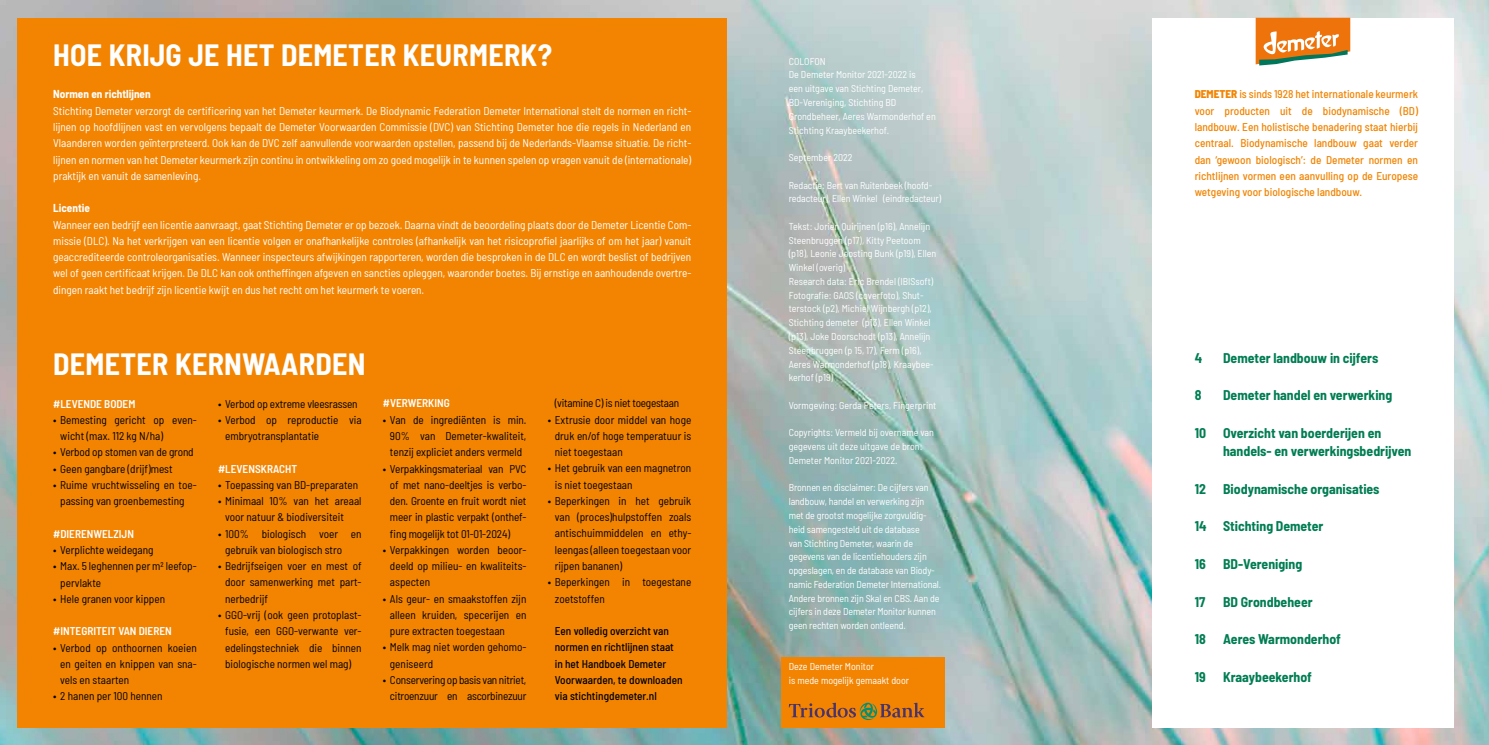
<style>
.page{position:relative;width:1489px;height:745px;background:#fff}
.page>*{position:absolute;margin:0;border:0;box-sizing:border-box;transform-origin:0 0}
.t1{font:700 semi-condensed 30px "Barlow";letter-spacing:.01em;color:#fff}
.t2{font:700 semi-condensed 13.75px/18.8px "Barlow";color:#007d52}
.t3{font:semi-condensed 11.25px/16.2px "Barlow";color:#000;text-align:justify}
.t4{font:semi-condensed 11.25px/16.2px "Barlow";color:#fff;text-align:justify}
.t5{font:500 semi-condensed 11.25px/16.2px "Barlow";color:#f28402;text-align:justify}
.t6{font:500 semi-condensed 11.25px/16.2px "Barlow";color:#000}
.t7{font:semi-condensed 11.25px/16.2px "Barlow";letter-spacing:-.02em;color:#000;text-align:right}
.t8{font:600 semi-condensed 11.25px "Barlow";color:#fff}
.t9{font:700 semi-condensed 11.25px "Barlow";color:#fff}
.t10{font:semi-condensed 10px/13.8px "Barlow";letter-spacing:-.005em;color:#fff}
.s1{font-weight:800}
</style>
<div class="page">
<img style="left:0;top:0;width:1488px;height:744px">
<div style="left:781px;top:656px;width:163px;height:70px;background:#f28402"></div>
<div style="left:1152px;top:18px;width:301px;height:708px;background:#fff"></div>
<svg style="left:1255px;top:18px;width:95px;height:47px"></svg>
<div style="left:18px;top:18px;width:708px;height:708px;background:#f28402"></div>
<svg style="left:788px;top:702px;width:136px;height:17px"></svg>
<h1 class="t1" style="left:53px;top:33px;width:500px">HOE KRIJG JE HET DEMETER KEURMERK?</h1>
<p class="t9" style="left:53px;top:86px;width:99px">Normen en richtlijnen</p>
<p class="t4" style="left:53px;top:102px;width:639px">Stichting Demeter verzorgt de certificering van het Demeter keurmerk. De Biodynamic Federation Demeter International stelt de normen en richt&shy;lijnen op hoofdlijnen vast en vervolgens bepaalt de Demeter Voorwaarden Commissie (DVC) van Stichting Demeter hoe die regels in Nederland en Vlaanderen worden geïnterpreteerd. Ook kan de DVC zelf aanvullende voorwaarden opstellen, passend bij de Nederlands-Vlaamse situatie. De richt&shy;lijnen en normen van het Demeter keurmerk zijn continu in ontwikkeling om zo goed mogelijk in te kunnen spelen op vragen vanuit de (internationale) praktijk en vanuit de samenleving.</p>
<p class="t9" style="left:53px;top:204px;width:38px">Licentie</p>
<p class="t4" style="left:53px;top:215px;width:639px">Wanneer een bedrijf een licentie aanvraagt, gaat Stichting Demeter er op bezoek. Daarna vindt de beoordeling plaats door de Demeter Licentie Com&shy;missie (DLC). Na het verkrijgen van een licentie volgen er onafhankelijke controles (afhankelijk van het risicoprofiel jaarlijks of om het jaar) vanuit geaccrediteerde controleorganisaties. Wanneer inspecteurs afwijkingen rapporteren, worden die besproken in de DLC en wordt beslist of bedrijven wel of geen certificaat krijgen. De DLC kan ook ontheffingen afgeven en sancties opleggen, waaronder boetes. Bij ernstige en aanhoudende overtre&shy;dingen raakt het bedrijf zijn licentie kwijt en dus het recht om het keurmerk te voeren.</p>
<h1 class="t1" style="left:53px;top:342px;width:314px">DEMETER KERNWAARDEN</h1>
<p class="t8" style="left:53px;top:397px;width:84px">#LEVENDE BODEM</p>
<p class="t3" style="left:60px;top:410px;width:138px;text-indent:-7px">• Bemesting gericht op even&shy;wicht (max. 112 kg N/ha)</p>
<p class="t3" style="left:53px;top:443px;width:142px">• Verbod op stomen van de grond</p>
<p class="t3" style="left:53px;top:459px;width:121px">• Geen gangbare (drijf)mest</p>
<p class="t3" style="left:53px;top:475px;width:145px;text-align:center">• Ruime vruchtwisseling en toe&shy;passing van groenbemesting</p>
<p class="t8" style="left:53px;top:525px;width:82px">#DIERENWELZIJN</p>
<p class="t3" style="left:53px;top:540px;width:102px">• Verplichte weidegang</p>
<p class="t3" style="left:60px;top:557px;width:138px;text-indent:-7px">• Max. 5 leghennen per m2 leefop&shy;pervlakte</p>
<p class="t3" style="left:53px;top:589px;width:113px">• Hele granen voor kippen</p>
<p class="t8" style="left:53px;top:624px;width:120px">#INTEGRITEIT VAN DIEREN</p>
<p class="t3" style="left:60px;top:638px;width:138px;text-indent:-7px">• Verbod op onthoornen koeien en geiten en knippen van sna&shy;vels en staarten</p>
<p class="t3" style="left:53px;top:687px;width:111px">• 2 hanen per 100 hennen</p>
<p class="t3" style="left:218px;top:394px;width:141px">• Verbod op extreme vleesrassen</p>
<p class="t3" style="left:225px;top:410px;width:138px;text-indent:-7px">• Verbod op reproductie via embryotransplantatie</p>
<p class="t8" style="left:218px;top:462px;width:81px">#LEVENSKRACHT</p>
<p class="t3" style="left:218px;top:475px;width:142px">• Toepassing van BD-preparaten</p>
<p class="t3" style="left:225px;top:492px;width:138px;text-indent:-7px">• Minimaal 10% van het areaal voor natuur &amp; biodiversiteit</p>
<p class="t3" style="left:225px;top:524px;width:138px;text-indent:-7px">• 100% biologisch voer en gebruik van biologisch stro</p>
<p class="t3" style="left:225px;top:556px;width:138px;text-indent:-7px">• Bedrijfseigen voer en mest of door samenwerking met part&shy;nerbedrijf</p>
<p class="t3" style="left:225px;top:605px;width:138px;text-indent:-7px">• GGO-vrij (ook geen protoplast&shy;fusie, een GGO-verwante ver&shy;edelingstechniek die binnen biologische normen wel mag)</p>
<p class="t8" style="left:383px;top:397px;width:68px">#VERWERKING</p>
<p class="t3" style="left:390px;top:410px;width:138px;text-indent:-7px">• Van de ingrediënten is min.<br>90% van Demeter-kwaliteit, tenzij expliciet anders vermeld</p>
<p class="t3" style="left:390px;top:459px;width:138px;text-indent:-7px">• Verpakkingsmateriaal van PVC of met nano-deeltjes is verbo&shy;den. Groente en fruit wordt niet meer in plastic verpakt (onthef&shy;fing mogelijk tot 01-01-2024)</p>
<p class="t3" style="left:390px;top:540px;width:138px;text-indent:-7px">• Verpakkingen worden beoor&shy;deeld op milieu- en kwaliteits&shy;aspecten</p>
<p class="t3" style="left:390px;top:589px;width:138px;text-indent:-7px">• Als geur- en smaakstoffen zijn alleen kruiden, specerijen en pure extracten toegestaan</p>
<p class="t3" style="left:390px;top:638px;width:138px;text-indent:-7px">• Melk mag niet worden gehomo&shy;geniseerd</p>
<p class="t7" style="left:383px;top:670px;width:145px">• Conservering op basis van nitriet, citroenzuur en ascorbinezuur</p>
<p class="t7" style="left:555px;top:394px;width:126px">(vitamine C) is niet toegestaan</p>
<p class="t3" style="left:555px;top:410px;width:138px;text-indent:-7px">• Extrusie door middel van hoge druk en/of hoge temperatuur is niet toegestaan</p>
<p class="t3" style="left:555px;top:459px;width:138px;text-indent:-7px">• Het gebruik van een magnetron is niet toegestaan</p>
<p class="t3" style="left:555px;top:491px;width:138px;text-indent:-7px">• Beperkingen in het gebruik van (proces)hulpstoffen zoals antischuimmiddelen en ethy&shy;leengas (alleen toegestaan voor rijpen bananen)</p>
<p class="t3" style="left:555px;top:573px;width:138px;text-indent:-7px">• Beperkingen in toegestane zoetstoffen</p>
<p class="t6" style="left:555px;top:623px;width:129px">Een volledig overzicht van normen en richtlijnen staat in het Handboek Demeter<br>Voorwaarden, te downloaden via stichtingdemeter.nl</p>
<p class="t10" style="left:788px;top:53px;width:148px">COLOFON<br>De Demeter Monitor 2021-2022 is<br>een uitgave van Stichting Demeter,<br>BD-Vereniging, Stichting BD<br>Grondbeheer, Aeres Warmonderhof en<br>Stichting Kraaybeekerhof.</p>
<p class="t10" style="left:788px;top:150px;width:65px">September 2022</p>
<p class="t10" style="left:788px;top:177px;width:154px">Redactie: Bert van Ruitenbeek (hoofd&shy;redacteur), Ellen Winkel (eindredacteur)</p>
<p class="t10" style="left:788px;top:218px;width:149px">Tekst: Jorien Quirijnen (p16), Annelijn Steenbruggen (p17), Kitty Peetoom (p18), Leonie Joosting Bunk (p19), Ellen Winkel (overig)<br>Research data: Eric Brendel (IBISsoft)<br>Fotografie: GAOS (coverfoto), Shut&shy;terstock (p2), Michiel Wijnbergh (p12), Stichting demeter (p13), Ellen Winkel (p13), Joke Doorschodt (p13), Annelijn Steenbruggen (p 15, 17), Ferm (p16), Aeres Warmonderhof (p18), Kraaybee&shy;kerhof (p19)</p>
<p class="t10" style="left:788px;top:397px;width:149px">Vormgeving: Gerda Peters, Fingerprint</p>
<p class="t10" style="left:788px;top:425px;width:147px">Copyrights: Vermeld bij overname van gegevens uit deze uitgave de bron:<br>Demeter Monitor 2021-2022.</p>
<p class="t10" style="left:788px;top:480px;width:154px">Bronnen en disclaimer: De cijfers van landbouw, handel en verwerking zijn met de grootst mogelijke zorgvuldig&shy;heid samengesteld uit de database<br>van Stichting Demeter, waarin de gegevens van de licentiehouders zijn opgeslagen, en de database van Biody&shy;namic Federation Demeter International.<br>Andere bronnen zijn Skal en CBS. Aan de cijfers in deze Demeter Monitor kunnen geen rechten worden ontleend.</p>
<p class="t10" style="left:788px;top:658px;width:122px">Deze Demeter Monitor<br>is mede mogelijk gemaakt door</p>
<p class="t5" style="left:1194px;top:87px;width:225px"><span class="s1">DEMETER</span> is sinds 1928 het internationale keurmerk voor producten uit de biodynamische (BD) landbouw. Een holistische benadering staat hierbij centraal. Biodynamische landbouw gaat verder dan ‘gewoon biologisch’: de Demeter normen en richtlijnen vormen een aanvulling op de Europese wetgeving voor biologische landbouw.</p>
<p class="t2" style="left:1194px;top:347px;width:9px">4</p>
<p class="t2" style="left:1222px;top:347px;width:157px">Demeter landbouw in cijfers</p>
<p class="t2" style="left:1194px;top:386px;width:8px">8</p>
<p class="t2" style="left:1222px;top:386px;width:171px">Demeter handel en verwerking</p>
<p class="t2" style="left:1222px;top:422px;width:190px;text-indent:-28px">10 Overzicht van boerderijen en handels- en verwerkingsbedrijven</p>
<p class="t2" style="left:1194px;top:478px;width:186px">12 Biodynamische organisaties</p>
<p class="t2" style="left:1194px;top:518px;width:130px">14 Stichting Demeter</p>
<p class="t2" style="left:1194px;top:553px;width:13px">16</p>
<p class="t2" style="left:1222px;top:553px;width:81px">BD-Vereniging</p>
<p class="t2" style="left:1194px;top:593px;width:12px">17</p>
<p class="t2" style="left:1222px;top:593px;width:91px">BD Grondbeheer</p>
<p class="t2" style="left:1194px;top:628px;width:13px">18</p>
<p class="t2" style="left:1222px;top:628px;width:119px">Aeres Warmonderhof</p>
<p class="t2" style="left:1194px;top:666px;width:13px">19</p>
<p class="t2" style="left:1222px;top:666px;width:90px">Kraaybeekerhof</p>
</div>
